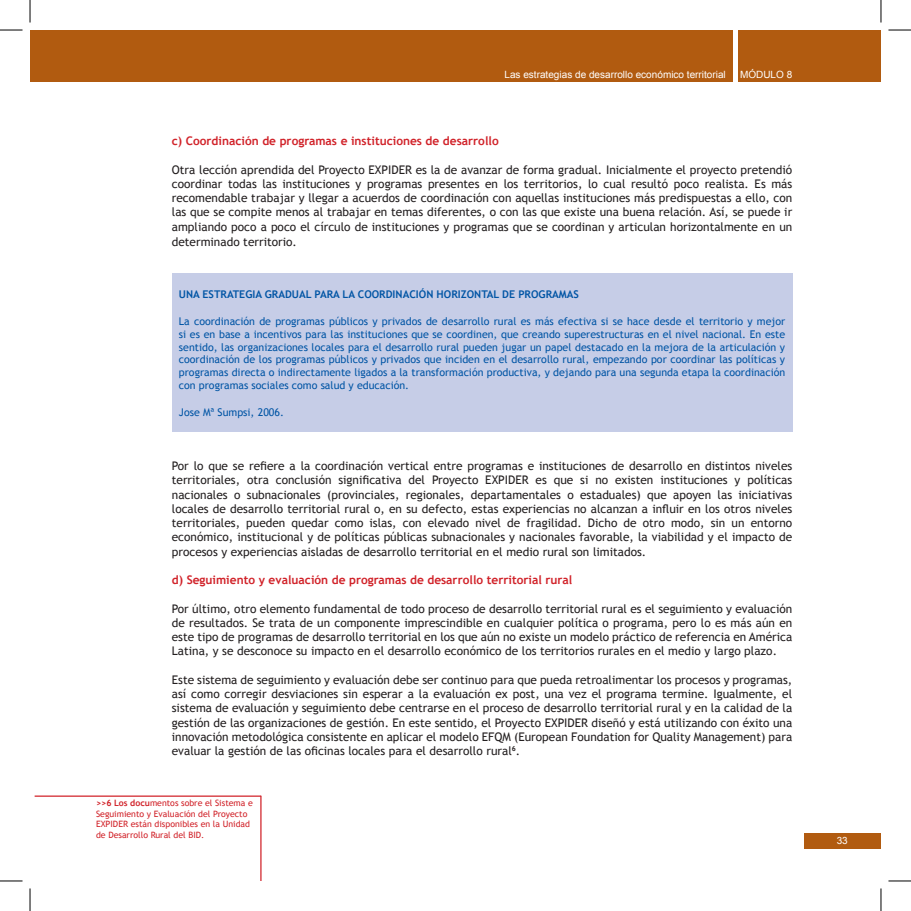
<style>
.page{position:relative;width:911px;height:911px;background:#fff}
.page>*{position:absolute;margin:0;border:0;box-sizing:border-box;transform-origin:0 0}
.t1{font:11.88px/14.2px "Trebuchet MS";color:#231f20;text-align:justify}
.t2{font:700 11.88px "Trebuchet MS";color:#d1232a}
.t3{font:10.62px/12.8px "Trebuchet MS";color:#0155a5;text-align:justify}
.t4{font:700 10.62px "Trebuchet MS";color:#0155a5}
.t5{font:10px "Arial";color:#fff}
.t6{font:8.75px/10.5px "Trebuchet MS";color:#d1232a}
.s1{font-weight:700}
</style>
<div class="page">
<div style="left:803px;top:832px;width:77px;height:16px;background:#b15b10"></div>
<div style="left:30px;top:30px;width:850px;height:51px;background:#b15b10"></div>
<div style="left:732px;top:30px;width:5px;height:53px;background:#fff"></div>
<div style="left:172px;top:274px;width:620px;height:158px;background:#c6cde7"></div>
<hr style="left:35px;top:795px;width:226px;height:1px;background:#d1232a">
<hr style="left:260px;top:795px;width:1px;height:85px;background:#d1232a">
<svg style="left:30px;top:0;width:1px;height:22px"></svg>
<svg style="left:0;top:30px;width:22px;height:1px"></svg>
<svg style="left:880px;top:0;width:1px;height:22px"></svg>
<svg style="left:888px;top:30px;width:22px;height:1px"></svg>
<svg style="left:30px;top:888px;width:1px;height:22px"></svg>
<svg style="left:0;top:880px;width:22px;height:1px"></svg>
<svg style="left:880px;top:888px;width:1px;height:22px"></svg>
<svg style="left:888px;top:880px;width:22px;height:1px"></svg>
<p class="t5" style="left:504px;top:68px;width:223px">Las estrategias de desarrollo económico territorial</p>
<p class="t5" style="left:740px;top:68px;width:54px">MÓDULO 8</p>
<p class="t2" style="left:172px;top:133px;width:328px">c) Coordinación de programas e instituciones de desarrollo</p>
<p class="t1" style="left:172px;top:162px;width:622px">Otra lección aprendida del Proyecto EXPIDER es la de avanzar de forma gradual. Inicialmente el proyecto pretendió coordinar todas las instituciones y programas presentes en los territorios, lo cual resultó poco realista. Es más recomendable trabajar y llegar a acuerdos de coordinación con aquellas instituciones más predispuestas a ello, con las que se compite menos al trabajar en temas diferentes, o con las que existe una buena relación. Así, se puede ir ampliando poco a poco el círculo de instituciones y programas que se coordinan y articulan horizontalmente en un determinado territorio.</p>
<p class="t4" style="left:179px;top:287px;width:401px">UNA ESTRATEGIA GRADUAL PARA LA COORDINACIÓN HORIZONTAL DE PROGRAMAS</p>
<p class="t3" style="left:179px;top:315px;width:607px">La coordinación de programas públicos y privados de desarrollo rural es más efectiva si se hace desde el territorio y mejor si es en base a incentivos para las instituciones que se coordinen, que creando superestructuras en el nivel nacional. En este sentido, las organizaciones locales para el desarrollo rural pueden jugar un papel destacado en la mejora de la articulación y coordinación de los programas públicos y privados que inciden en el desarrollo rural, empezando por coordinar las políticas y programas directa o indirectamente ligados a la transformación productiva, y dejando para una segunda etapa la coordinación con programas sociales como salud y educación.</p>
<p class="t3" style="left:179px;top:406px;width:106px">Jose Mª Sumpsi, 2006.</p>
<p class="t1" style="left:172px;top:459px;width:622px">Por lo que se refiere a la coordinación vertical entre programas e instituciones de desarrollo en distintos niveles territoriales, otra conclusión significativa del Proyecto EXPIDER es que si no existen instituciones y políticas nacionales o subnacionales (provinciales, regionales, departamentales o estaduales) que apoyen las iniciativas locales de desarrollo territorial rural o, en su defecto, estas experiencias no alcanzan a influir en los otros niveles territoriales, pueden quedar como islas, con elevado nivel de fragilidad. Dicho de otro modo, sin un entorno económico, institucional y de políticas públicas subnacionales y nacionales favorable, la viabilidad y el impacto de procesos y experiencias aisladas de desarrollo territorial en el medio rural son limitados.</p>
<p class="t2" style="left:172px;top:572px;width:402px">d) Seguimiento y evaluación de programas de desarrollo territorial rural</p>
<p class="t1" style="left:172px;top:601px;width:622px">Por último, otro elemento fundamental de todo proceso de desarrollo territorial rural es el seguimiento y evaluación de resultados. Se trata de un componente imprescindible en cualquier política o programa, pero lo es más aún en este tipo de programas de desarrollo territorial en los que aún no existe un modelo práctico de referencia en América Latina, y se desconoce su impacto en el desarrollo económico de los territorios rurales en el medio y largo plazo.</p>
<p class="t1" style="left:172px;top:672px;width:622px">Este sistema de seguimiento y evaluación debe ser continuo para que pueda retroalimentar los procesos y programas, así como corregir desviaciones sin esperar a la evaluación ex post, una vez el programa termine. Igualmente, el sistema de evaluación y seguimiento debe centrarse en el proceso de desarrollo territorial rural y en la calidad de la gestión de las organizaciones de gestión. En este sentido, el Proyecto EXPIDER diseñó y está utilizando con éxito una innovación metodológica consistente en aplicar el modelo EFQM (European Foundation for Quality Management) para evaluar la gestión de las oficinas locales para el desarrollo rural<sup>6</sup>.</p>
<p class="t6" style="left:96px;top:797px;width:158px"><span class="s1">&gt;&gt;6 Los docu</span>mentos sobre el Sistema e Seguimiento y Evaluación del Proyecto EXPIDER están disponibles en la Unidad de Desarrollo Rural del BID.</p>
<p class="t5" style="left:836px;top:833px;width:13px">33</p>
</div>
